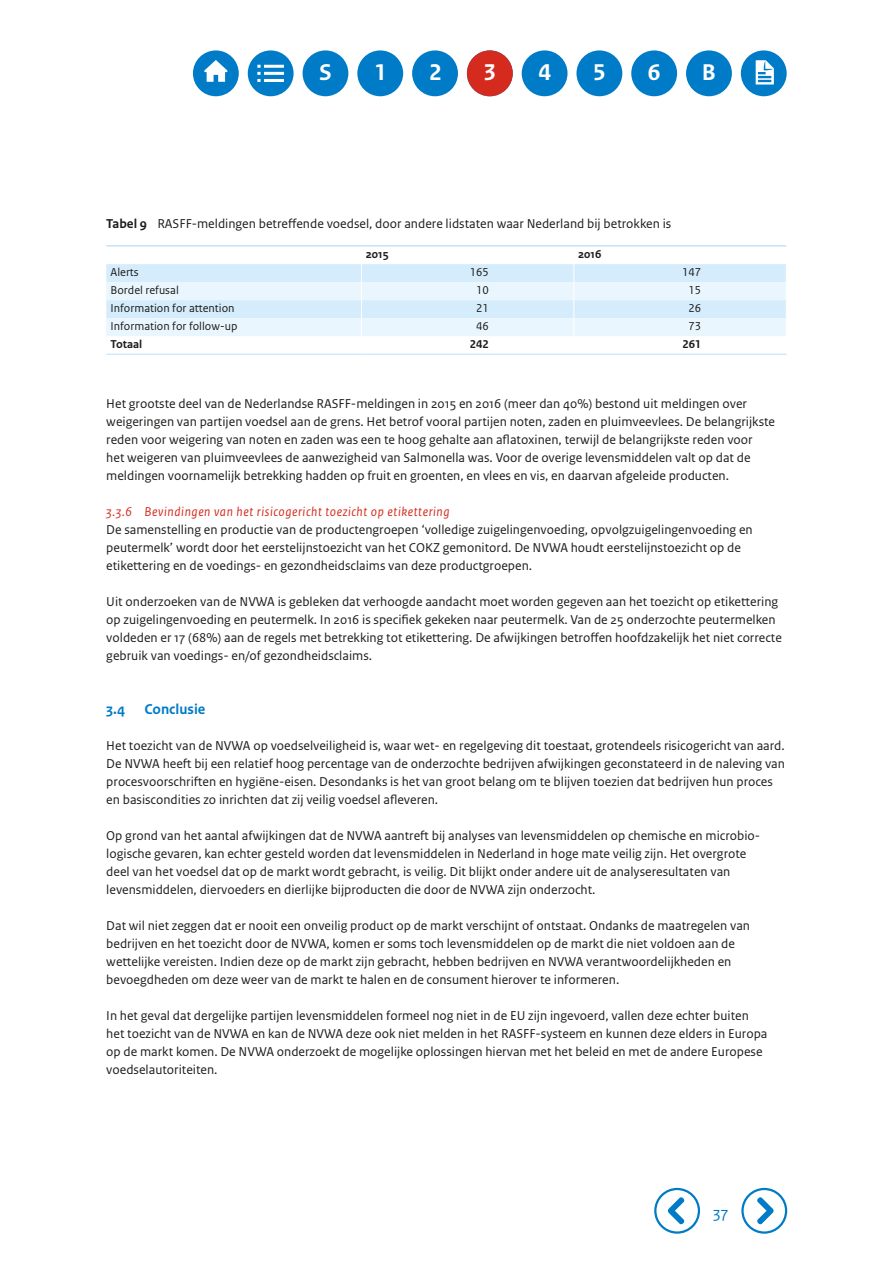
<style>
.page{position:relative;width:893px;height:1263px;background:#fff}
.page>*{position:absolute;margin:0;border:0;box-sizing:border-box;transform-origin:0 0}
.t1{font:700 24px "Rijksoverheid Sans Text";color:#fff}
.t2{font:24px "Rijksoverheid Sans Text Bold 11";color:#fff}
.t3{font:16.5px "Rijksoverheid Sans Text";color:#007bc7}
._04_RO_Paragraafkop{font:700 15px "Rijksoverheid Sans Text";color:#007bc7}
._07_RO_Broodtekst{font:13.5px/18px "Rijksoverheid Sans Text";color:#1d1d1b}
._10_Tabel_Titel{font:13.5px "Rijksoverheid Sans Text";color:#1d1d1b}
._05_RO_Alineakop{font:italic 13.5px "Rijksoverheid Sans Text";letter-spacing:.045em;color:#d52b1e}
._22_RO_Tabel_plat{font:12px "Rijksoverheid Sans Text";color:#1d1d1b}
._22_RO_Tabel_Totalen{font:700 12px "Rijksoverheid Sans Text";color:#1d1d1b}
._11_Tabel_kop{font:700 12px "Rijksoverheid Sans Text";color:#1d1d1b}
.s1{font-weight:700}
</style>
<div class="page">
<svg style="left:106px;top:264px;width:681px;height:90px"></svg>
<hr style="left:106px;top:354px;width:255px;height:1px;background:#bce3f9">
<hr style="left:361px;top:354px;width:213px;height:1px;background:#bce3f9">
<hr style="left:574px;top:354px;width:213px;height:1px;background:#bce3f9">
<hr style="left:106px;top:245px;width:255px;height:1px;background:#a1d8f6">
<hr style="left:361px;top:245px;width:213px;height:1px;background:#a1d8f6">
<hr style="left:574px;top:245px;width:212px;height:1px;background:#a1d8f6">
<div style="left:358px;top:52px;width:44px;height:43px;background:#007bc7;border-radius:50%"></div>
<div style="left:357px;top:50px;width:46px;height:46px;border:2px solid #007bc7;border-radius:50%"></div>
<div style="left:413px;top:52px;width:44px;height:43px;background:#007bc7;border-radius:50%"></div>
<div style="left:412px;top:50px;width:46px;height:46px;border:2px solid #007bc7;border-radius:50%"></div>
<div style="left:523px;top:52px;width:43px;height:43px;background:#007bc7;border-radius:50%"></div>
<div style="left:522px;top:50px;width:45px;height:46px;border:2px solid #007bc7;border-radius:50%"></div>
<div style="left:249px;top:52px;width:43px;height:43px;background:#007bc7;border-radius:50%"></div>
<div style="left:248px;top:50px;width:46px;height:46px;border:2px solid #007bc7;border-radius:50%"></div>
<hr style="left:264px;top:65px;width:20px;height:3px;background:#fff">
<hr style="left:264px;top:72px;width:20px;height:3px;background:#fff">
<hr style="left:264px;top:79px;width:20px;height:3px;background:#fff">
<svg style="left:257px;top:65px;width:4px;height:17px"></svg>
<div style="left:578px;top:52px;width:43px;height:43px;background:#007bc7;border-radius:50%"></div>
<div style="left:576px;top:50px;width:46px;height:46px;border:2px solid #007bc7;border-radius:50%"></div>
<div style="left:632px;top:52px;width:44px;height:43px;background:#007bc7;border-radius:50%"></div>
<div style="left:631px;top:50px;width:46px;height:46px;border:2px solid #007bc7;border-radius:50%"></div>
<div style="left:687px;top:52px;width:44px;height:43px;background:#007bc7;border-radius:50%"></div>
<div style="left:686px;top:50px;width:46px;height:46px;border:2px solid #007bc7;border-radius:50%"></div>
<div style="left:742px;top:52px;width:43px;height:43px;background:#007bc7;border-radius:50%"></div>
<div style="left:741px;top:50px;width:46px;height:46px;border:2px solid #007bc7;border-radius:50%"></div>
<svg style="left:756px;top:60px;width:18px;height:25px"></svg>
<div style="left:304px;top:52px;width:43px;height:43px;background:#007bc7;border-radius:50%"></div>
<div style="left:303px;top:50px;width:45px;height:46px;border:2px solid #007bc7;border-radius:50%"></div>
<div style="left:194px;top:52px;width:44px;height:43px;background:#007bc7;border-radius:50%"></div>
<div style="left:193px;top:50px;width:46px;height:46px;border:2px solid #007bc7;border-radius:50%"></div>
<svg style="left:204px;top:60px;width:23px;height:22px"></svg>
<div style="left:468px;top:52px;width:44px;height:43px;background:#d52b1e;border-radius:50%"></div>
<div style="left:467px;top:50px;width:46px;height:46px;border:2px solid #d52b1e;border-radius:50%"></div>
<div style="left:654px;top:1188px;width:46px;height:46px;border:2px solid #007bc7;border-radius:50%"></div>
<svg style="left:668px;top:1197px;width:17px;height:28px"></svg>
<div style="left:741px;top:1188px;width:46px;height:46px;border:2px solid #007bc7;border-radius:50%"></div>
<svg style="left:757px;top:1197px;width:17px;height:28px"></svg>
<h1 class="t1" style="left:319px;top:58px;width:14px">S</h1>
<h1 class="t1" style="left:374px;top:58px;width:14px">1</h1>
<h1 class="t1" style="left:429px;top:58px;width:14px">2</h1>
<h1 class="t2" style="left:483px;top:58px;width:14px">3</h1>
<h1 class="t1" style="left:538px;top:58px;width:14px">4</h1>
<h1 class="t1" style="left:593px;top:58px;width:14px">5</h1>
<h1 class="t1" style="left:648px;top:58px;width:14px">6</h1>
<h1 class="t1" style="left:702px;top:58px;width:16px">B</h1>
<p class="_10_Tabel_Titel" style="left:106px;top:215px;width:567px"><span class="s1">Tabel 9</span> RASFF-meldingen betreffende voedsel, door andere lidstaten waar Nederland bij betrokken is</p>
<p class="_11_Tabel_kop" style="left:366px;top:247px;width:25px">2015</p>
<p class="_11_Tabel_kop" style="left:578px;top:247px;width:25px">2016</p>
<p class="_22_RO_Tabel_plat" style="left:111px;top:265px;width:30px">Alerts</p>
<p class="_22_RO_Tabel_plat" style="left:470px;top:265px;width:21px">165</p>
<p class="_22_RO_Tabel_plat" style="left:682px;top:265px;width:21px">147</p>
<p class="_22_RO_Tabel_plat" style="left:111px;top:283px;width:70px">Bordel refusal</p>
<p class="_22_RO_Tabel_plat" style="left:476px;top:283px;width:14px">10</p>
<p class="_22_RO_Tabel_plat" style="left:688px;top:283px;width:14px">15</p>
<p class="_22_RO_Tabel_plat" style="left:111px;top:301px;width:126px">Information for attention</p>
<p class="_22_RO_Tabel_plat" style="left:476px;top:301px;width:14px">21</p>
<p class="_22_RO_Tabel_plat" style="left:688px;top:301px;width:14px">26</p>
<p class="_22_RO_Tabel_plat" style="left:111px;top:319px;width:128px">Information for follow-up</p>
<p class="_22_RO_Tabel_plat" style="left:476px;top:319px;width:14px">46</p>
<p class="_22_RO_Tabel_plat" style="left:688px;top:319px;width:14px">73</p>
<p class="_22_RO_Tabel_Totalen" style="left:111px;top:337px;width:33px">Totaal</p>
<p class="_22_RO_Tabel_Totalen" style="left:470px;top:337px;width:20px">242</p>
<p class="_22_RO_Tabel_Totalen" style="left:682px;top:337px;width:20px">261</p>
<p class="_07_RO_Broodtekst" style="left:106px;top:394px;width:670px">Het grootste deel van de Nederlandse RASFF-meldingen in 2015 en 2016 (meer dan 40%) bestond uit meldingen over weigeringen van partijen voedsel aan de grens. Het betrof vooral partijen noten, zaden en pluimveevlees. De belangrijkste reden voor weigering van noten en zaden was een te hoog gehalte aan aflatoxinen, terwijl de belangrijkste reden voor<br>het weigeren van pluimveevlees de aanwezigheid van Salmonella was. Voor de overige levensmiddelen valt op dat de meldingen voornamelijk betrekking hadden op fruit en groenten, en vlees en vis, en daarvan afgeleide producten.</p>
<p class="_05_RO_Alineakop" style="left:106px;top:504px;width:345px">3.3.6 Bevindingen van het risicogericht toezicht op etikettering</p>
<p class="_07_RO_Broodtekst" style="left:106px;top:520px;width:648px">De samenstelling en productie van de productengroepen ‘volledige zuigelingenvoeding, opvolgzuigelingenvoeding en peutermelk’ wordt door het eerstelijnstoezicht van het COKZ gemonitord. De NVWA houdt eerstelijnstoezicht op de etikettering en de voedings- en gezondheidsclaims van deze productgroepen.</p>
<p class="_07_RO_Broodtekst" style="left:106px;top:592px;width:677px">Uit onderzoeken van de NVWA is gebleken dat verhoogde aandacht moet worden gegeven aan het toezicht op etikettering op zuigelingenvoeding en peutermelk. In 2016 is specifiek gekeken naar peutermelk. Van de 25 onderzochte peutermelken voldeden er 17 (68%) aan de regels met betrekking tot etikettering. De afwijkingen betroffen hoofdzakelijk het niet correcte gebruik van voedings- en/of gezondheidsclaims.</p>
<p class="_04_RO_Paragraafkop" style="left:106px;top:700px;width:20px">3.4</p>
<p class="_04_RO_Paragraafkop" style="left:145px;top:700px;width:62px">Conclusie</p>
<p class="_07_RO_Broodtekst" style="left:106px;top:736px;width:680px">Het toezicht van de NVWA op voedselveiligheid is, waar wet- en regelgeving dit toestaat, grotendeels risicogericht van aard.<br>De NVWA heeft bij een relatief hoog percentage van de onderzochte bedrijven afwijkingen geconstateerd in de naleving van procesvoorschriften en hygiëne-eisen. Desondanks is het van groot belang om te blijven toezien dat bedrijven hun proces en basiscondities zo inrichten dat zij veilig voedsel afleveren.</p>
<p class="_07_RO_Broodtekst" style="left:106px;top:826px;width:654px">Op grond van het aantal afwijkingen dat de NVWA aantreft bij analyses van levensmiddelen op chemische en microbio&shy;logische gevaren, kan echter gesteld worden dat levensmiddelen in Nederland in hoge mate veilig zijn. Het overgrote deel van het voedsel dat op de markt wordt gebracht, is veilig. Dit blijkt onder andere uit de analyseresultaten van levensmiddelen, diervoeders en dierlijke bijproducten die door de NVWA zijn onderzocht.</p>
<p class="_07_RO_Broodtekst" style="left:106px;top:916px;width:645px">Dat wil niet zeggen dat er nooit een onveilig product op de markt verschijnt of ontstaat. Ondanks de maatregelen van bedrijven en het toezicht door de NVWA, komen er soms toch levensmiddelen op de markt die niet voldoen aan de wettelijke vereisten. Indien deze op de markt zijn gebracht, hebben bedrijven en NVWA verantwoordelijkheden en bevoegdheden om deze weer van de markt te halen en de consument hierover te informeren.</p>
<p class="_07_RO_Broodtekst" style="left:106px;top:1006px;width:663px">In het geval dat dergelijke partijen levensmiddelen formeel nog niet in de EU zijn ingevoerd, vallen deze echter buiten het toezicht van de NVWA en kan de NVWA deze ook niet melden in het RASFF-systeem en kunnen deze elders in Europa op de markt komen. De NVWA onderzoekt de mogelijke oplossingen hiervan met het beleid en met de andere Europese voedselautoriteiten.</p>
<p class="t3" style="left:713px;top:1203px;width:17px">37</p>
</div>
